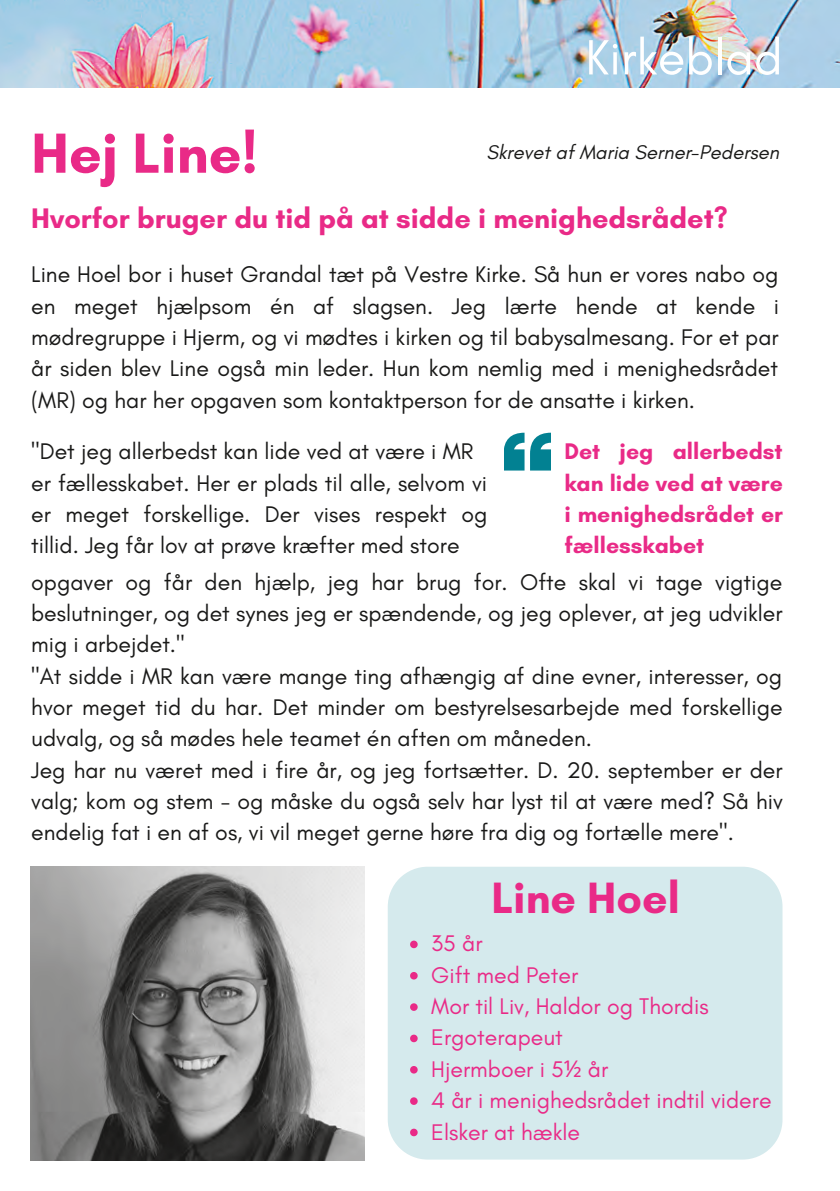
<style>
.page{position:relative;width:840px;height:1191px;background:#fff}
.page>*{position:absolute;margin:0;border:0;box-sizing:border-box;transform-origin:0 0}
.t1{font:700 57.6px "Glacial Indifference";color:#e92a87}
.t2{font:50.4px "Glacial Indifference";color:#fff}
.t3{font:700 44.6px "Glacial Indifference";color:#e92a87}
.t4{font:700 28.8px "Glacial Indifference";color:#e92a87}
.t5{font:23px/31.4px "Glacial Indifference";color:#191918}
.t6{font:23px/31.4px "Glacial Indifference";color:#e92a87}
.t7{font:700 23px/31.4px "Glacial Indifference";color:#e92a87;text-align:justify}
.t8{font:italic 20.2px "Glacial Indifference";color:#191918}
.s1{font-family:"Noto Sans"}
</style>
<div class="page">
<img style="left:0;top:0;width:839px;height:88px">
<svg style="left:504px;top:433px;width:46px;height:37px"></svg>
<div style="left:387px;top:866px;width:395px;height:293px;background:#d5eaed"></div>
<img style="left:31px;top:866px;width:333px;height:294px">
<svg style="left:410px;top:940px;width:7px;height:8px"></svg>
<svg style="left:410px;top:972px;width:7px;height:7px"></svg>
<svg style="left:410px;top:1003px;width:7px;height:8px"></svg>
<svg style="left:410px;top:1034px;width:7px;height:8px"></svg>
<svg style="left:410px;top:1066px;width:7px;height:7px"></svg>
<svg style="left:410px;top:1097px;width:7px;height:7px"></svg>
<svg style="left:410px;top:1128px;width:7px;height:8px"></svg>
<h1 class="t1" style="left:31px;top:117px;width:228px">Hej Line!</h1>
<h2 class="t2" style="left:585px;top:29px;width:199px">Kirkeblad</h2>
<p class="t8" style="left:486px;top:141px;width:294px">Skrevet af Maria Serner-Pedersen</p>
<p class="t4" style="left:31px;top:200px;width:697px">Hvorfor bruger du tid på at sidde i menighedsrådet?</p>
<p class="t5" style="left:31px;top:259px;width:749px;text-align:justify">Line Hoel bor i huset Grandal tæt på Vestre Kirke. Så hun er vores nabo og en meget hjælpsom én af slagsen. Jeg lærte hende at kende i mødregruppe i Hjerm, og vi mødtes i kirken og til babysalmesang. For et par år siden blev Line også min leder. Hun kom nemlig med i menighedsrådet (MR) og har her opgaven som kontaktperson for de ansatte i kirken.</p>
<p class="t5" style="left:31px;top:436px;width:457px">"Det jeg allerbedst kan lide ved at være i MR er fællesskabet. Her er plads til alle, selvom vi er meget forskellige. Der vises respekt og tillid. Jeg får lov at prøve kræfter med store</p>
<p class="t7" style="left:564px;top:435px;width:220px">Det jeg allerbedst kan lide ved at være i menighedsrådet er fællesskabet</p>
<p class="t5" style="left:31px;top:566px;width:752px">opgaver og får den hjælp, jeg har brug for. Ofte skal vi tage vigtige beslutninger, og det synes jeg er spændende, og jeg oplever, at jeg udvikler mig i arbejdet."<br>"At sidde i MR kan være mange ting afhængig af dine evner, interesser, og hvor meget tid du har. Det minder om bestyrelsesarbejde med forskellige udvalg, og så mødes hele teamet én aften om måneden.<br>Jeg har nu været med i fire år, og jeg fortsætter. D. 20. september er der valg; kom og stem - og måske du også selv har lyst til at være med? Så hiv endelig fat i en af os, vi vil meget gerne høre fra dig og fortælle mere".</p>
<h3 class="t3" style="left:491px;top:869px;width:190px">Line Hoel</h3>
<p class="t6" style="left:431px;top:928px;width:341px">35 år<br>Gift med Peter<br>Mor til Liv, Haldor og Thordis<br>Ergoterapeut<br>Hjermboer i 5<span class="s1">½</span> år<br>4 år i menighedsrådet indtil videre<br>Elsker at hækle</p>
</div>
